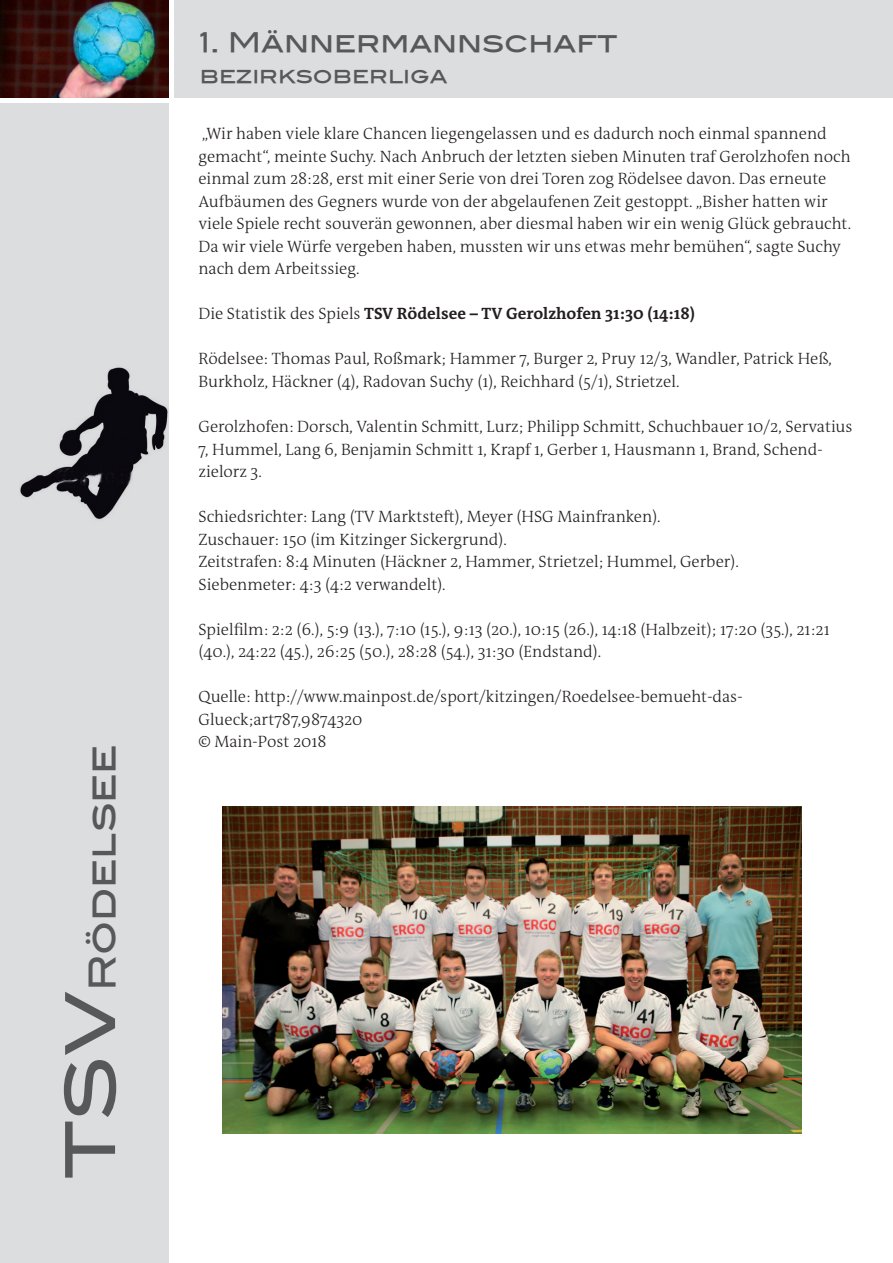
<style>
.page{position:relative;width:893px;height:1263px;background:#fff}
.page>*{position:absolute;margin:0;border:0;box-sizing:border-box;transform-origin:0 0}
.t1{font:36px "Blair Md ITCTT Medium";color:#57585a}
.t2{font:27px "Blair Md ITCTT Medium";color:#57585a}
.t3{font:21px "Blair Md ITCTT Medium";color:#57585a}
.t4{font:300 16.5px/22.5px "The Antiqua B W3";color:#231f20}
.t5{font:700 16.5px "The Antiqua B W7";color:#231f20}
.s1{font-size:69px}
.s2{font-family:"The Antiqua B W3";font-weight:300}
</style>
<div class="page">
<div style="left:174px;top:0;width:719px;height:98px;background:#dcdddf"></div>
<img style="left:0;top:0;width:169px;height:98px">
<div style="left:0;top:103px;width:169px;height:1160px;background:#dcdddf"></div>
<img style="left:20px;top:367px;width:148px;height:153px">
<img style="left:223px;top:806px;width:579px;height:327px">
<h1 class="t1" style="left:80px;top:1179px;width:436px;rotate:-90deg"><span class="s1">TSV</span>Rödelsee</h1>
<h2 class="t2" style="left:200px;top:26px;width:419px">1. Männermannschaft</h2>
<p class="t3" style="left:200px;top:63px;width:249px">bezirksoberliga</p>
<p class="t4" style="left:198px;top:123px;width:654px">„Wir haben viele klare Chancen liegengelassen und es dadurch noch einmal spannend gemacht“, meinte Suchy. Nach Anbruch der letzten sieben Minuten traf Gerolzhofen noch einmal zum 28:28, erst mit einer Serie von drei Toren zog Rödelsee davon. Das erneute Aufbäumen des Gegners wurde von der abgelaufenen Zeit gestoppt. „Bisher hatten wir viele Spiele recht souverän gewonnen, aber diesmal haben wir ein wenig Glück gebraucht.<br>Da wir viele Würfe vergeben haben, mussten wir uns etwas mehr bemühen“, sagte Suchy nach dem Arbeitssieg.</p>
<p class="t5" style="left:198px;top:303px;width:498px"><span class="s2">Die Statistik des Spiels</span> TSV Rödelsee – TV Gerolzhofen 31:30 (14:18)</p>
<p class="t4" style="left:198px;top:348px;width:635px">Rödelsee: Thomas Paul, Roßmark; Hammer 7, Burger 2, Pruy 12/3, Wandler, Patrick Heß,<br>Burkholz, Häckner (4), Radovan Suchy (1), Reichhard (5/1), Strietzel.</p>
<p class="t4" style="left:198px;top:415px;width:656px">Gerolzhofen: Dorsch, Valentin Schmitt, Lurz; Philipp Schmitt, Schuchbauer 10/2, Servatius<br>7, Hummel, Lang 6, Benjamin Schmitt 1, Krapf 1, Gerber 1, Hausmann 1, Brand, Schend&shy;zielorz 3.</p>
<p class="t4" style="left:198px;top:505px;width:542px">Schiedsrichter: Lang (TV Marktsteft), Meyer (HSG Mainfranken).<br>Zuschauer: 150 (im Kitzinger Sickergrund).<br>Zeitstrafen: 8:4 Minuten (Häckner 2, Hammer, Strietzel; Hummel, Gerber).<br>Siebenmeter: 4:3 (4:2 verwandelt).</p>
<p class="t4" style="left:198px;top:618px;width:633px">Spielfilm: 2:2 (6.), 5:9 (13.), 7:10 (15.), 9:13 (20.), 10:15 (26.), 14:18 (Halbzeit); 17:20 (35.), 21:21 (40.), 24:22 (45.), 26:25 (50.), 28:28 (54.), 31:30 (Endstand).</p>
<p class="t4" style="left:198px;top:685px;width:546px">Quelle: http://www.mainpost.de/sport/kitzingen/Roedelsee-bemueht-das-<br>Glueck;art787,9874320<br>© Main-Post 2018</p>
</div>
